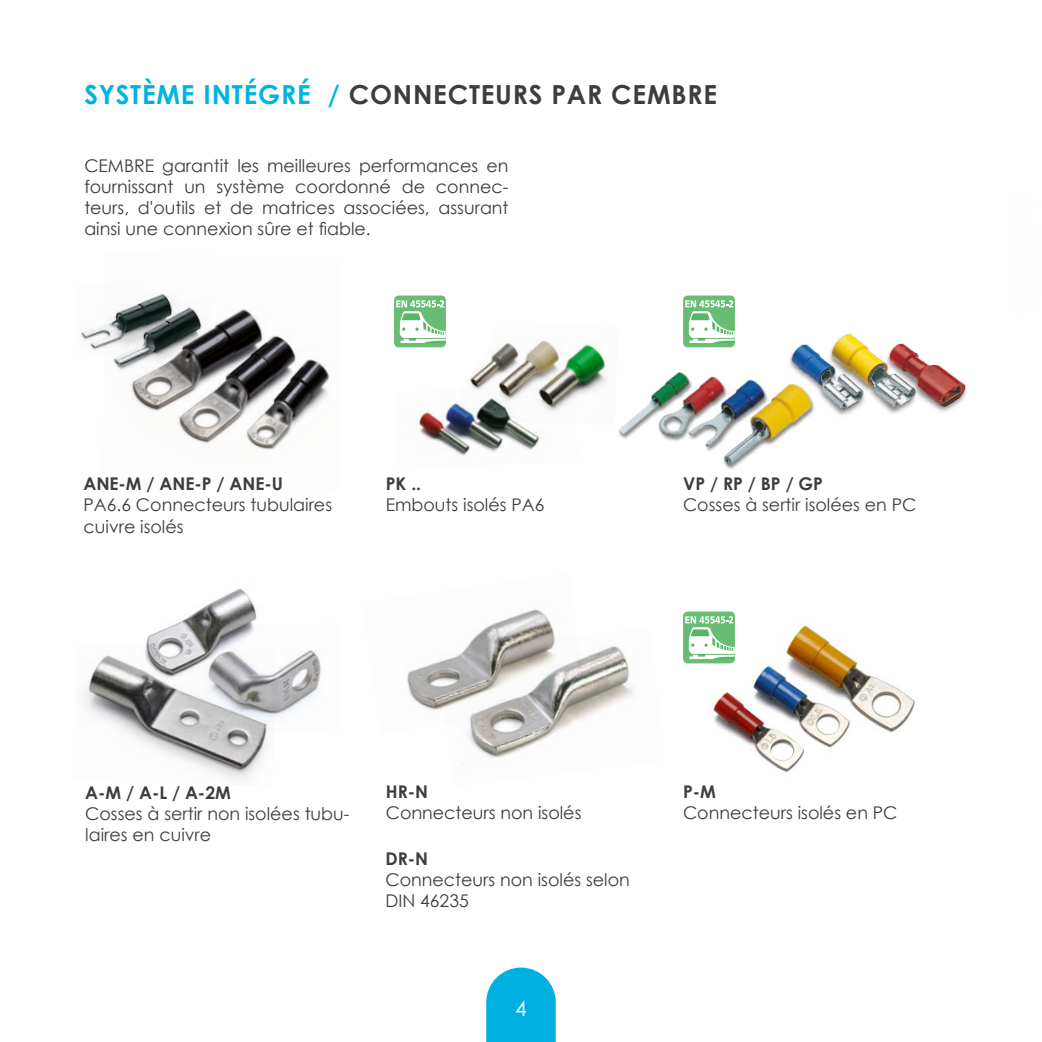
<style>
.page{position:relative;width:1042px;height:1042px;background:#fff}
.page>*{position:absolute;margin:0;border:0;box-sizing:border-box;transform-origin:0 0}
.t1{font:700 26.25px "Century Gothic";letter-spacing:.03em;color:#3d3d3c}
.t2{font:21px "Century Gothic";color:#fff}
.t3{font:17.5px/21px "Century Gothic";color:#3d3d3c}
.t4{font:700 17.5px "Century Gothic";color:#3d3d3c}
.s1{color:#00b2e4}
</style>
<div class="page">
<svg style="left:486px;top:967px;width:70px;height:75px;background:#1db9e4"></svg>
<img style="left:470px;top:341px;width:133px;height:54px">
<img style="left:418px;top:383px;width:160px;height:73px">
<img style="left:419px;top:399px;width:121px;height:54px">
<img style="left:133px;top:310px;width:197px;height:138px">
<img style="left:81px;top:293px;width:87px;height:57px">
<img style="left:99px;top:297px;width:116px;height:84px">
<img style="left:802px;top:333px;width:165px;height:82px">
<img style="left:276px;top:651px;width:46px;height:62px">
<img style="left:146px;top:589px;width:111px;height:54px">
<img style="left:84px;top:643px;width:192px;height:137px">
<img style="left:87px;top:656px;width:180px;height:116px">
<img style="left:603px;top:345px;width:231px;height:124px">
<div style="left:683px;top:295px;width:52px;height:52px;background:#67bd73;border-radius:5px"></div>
<svg style="left:685px;top:300px;width:50px;height:43px"></svg>
<img style="left:468px;top:646px;width:166px;height:112px">
<img style="left:407px;top:609px;width:180px;height:125px">
<img style="left:713px;top:626px;width:201px;height:144px">
<div style="left:683px;top:611px;width:52px;height:52px;background:#67bd73;border-radius:5px"></div>
<svg style="left:685px;top:616px;width:50px;height:43px"></svg>
<div style="left:394px;top:295px;width:52px;height:52px;background:#67bd73;border-radius:5px"></div>
<svg style="left:396px;top:300px;width:50px;height:43px"></svg>
<h1 class="t1" style="left:84px;top:75px;width:634px"><span class="s1">SYSTÈME INTÉGRÉ /</span> CONNECTEURS PAR CEMBRE</h1>
<p class="t3" style="left:84px;top:155px;width:426px;text-align:justify">CEMBRE garantit les meilleures performances en fournissant un système coordonné de connec&shy;teurs, d'outils et de matrices associées, assurant ainsi une connexion sûre et fiable.</p>
<p class="t4" style="left:84px;top:471px;width:201px">ANE-M / ANE-P / ANE-U</p>
<p class="t3" style="left:84px;top:494px;width:250px">PA6.6 Connecteurs tubulaires cuivre isolés</p>
<p class="t4" style="left:386px;top:471px;width:37px">PK ..</p>
<p class="t3" style="left:386px;top:494px;width:160px">Embouts isolés PA6</p>
<p class="t4" style="left:683px;top:471px;width:141px">VP / RP / BP / GP</p>
<p class="t3" style="left:683px;top:494px;width:235px">Cosses à sertir isolées en PC</p>
<p class="t4" style="left:85px;top:779px;width:147px">A-M / A-L / A-2M</p>
<p class="t3" style="left:85px;top:802px;width:266px">Cosses à sertir non isolées tubu&shy;laires en cuivre</p>
<p class="t4" style="left:386px;top:779px;width:44px">HR-N</p>
<p class="t3" style="left:386px;top:802px;width:197px">Connecteurs non isolés</p>
<p class="t4" style="left:385px;top:845px;width:44px">DR-N</p>
<p class="t3" style="left:385px;top:868px;width:246px">Connecteurs non isolés selon<br>DIN 46235</p>
<p class="t2" style="left:515px;top:993px;width:13px">4</p>
<p class="t4" style="left:683px;top:778px;width:34px">P-M</p>
<p class="t3" style="left:683px;top:802px;width:216px">Connecteurs isolés en PC</p>
</div>
